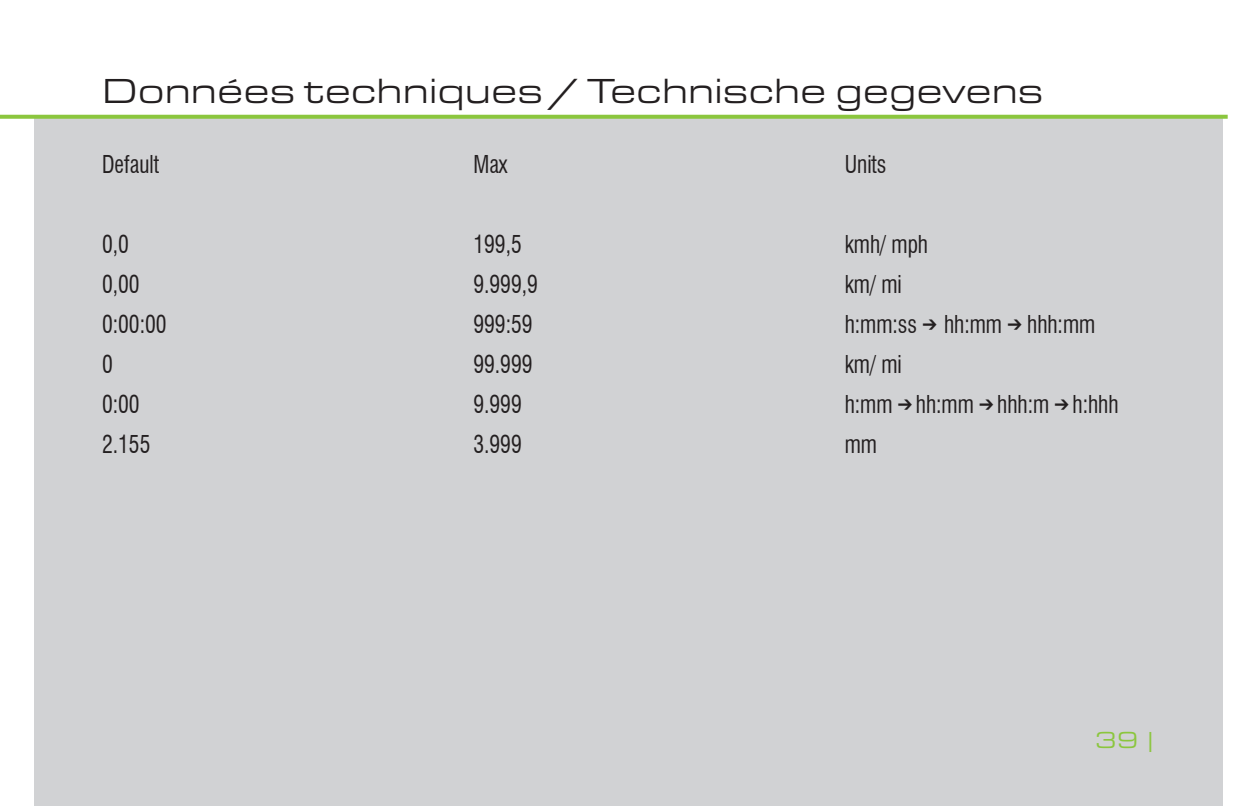
<style>
.page{position:relative;width:1236px;height:806px;background:#fff}
.page>*{position:absolute;margin:0;border:0;box-sizing:border-box;transform-origin:0 0}
.t1{font:expanded 36px "Micro Square";color:#231f20}
.t2{font:condensed 24px/40px "Swiss 721 BT";color:#231f20;scale:.9 1}
.t3{font:expanded 24px "Micro Square";color:#8bc63e}
</style>
<div class="page">
<div style="left:34px;top:116px;width:1189px;height:689px;background:#d1d2d4"></div>
<svg style="left:0;top:114px;width:1228px;height:5px;background:#9fce61"></svg>
<h1 class="t1" style="left:102px;top:71px;width:943px">Données techniques / Technische gegevens</h1>
<p class="t2" style="left:102px;top:144px;width:65px">Default</p>
<p class="t2" style="left:102px;top:224px;width:73px">0,0<br>0,00<br>0:00:00<br>0<br>0:00<br>2.155</p>
<p class="t2" style="left:473px;top:144px;width:40px">Max</p>
<p class="t2" style="left:473px;top:224px;width:73px">199,5<br>9.999,9<br>999:59<br>99.999<br>9.999<br>3.999</p>
<p class="t2" style="left:845px;top:144px;width:48px">Units</p>
<p class="t2" style="left:845px;top:224px;width:306px">kmh/ mph<br>km/ mi<br>h:mm:ss hh:mm hhh:mm km/ mi<br>h:mm hh:mm hhh:m h:hhh mm</p>
<p class="t3" style="left:1095px;top:726px;width:63px">39 |</p>
</div>
